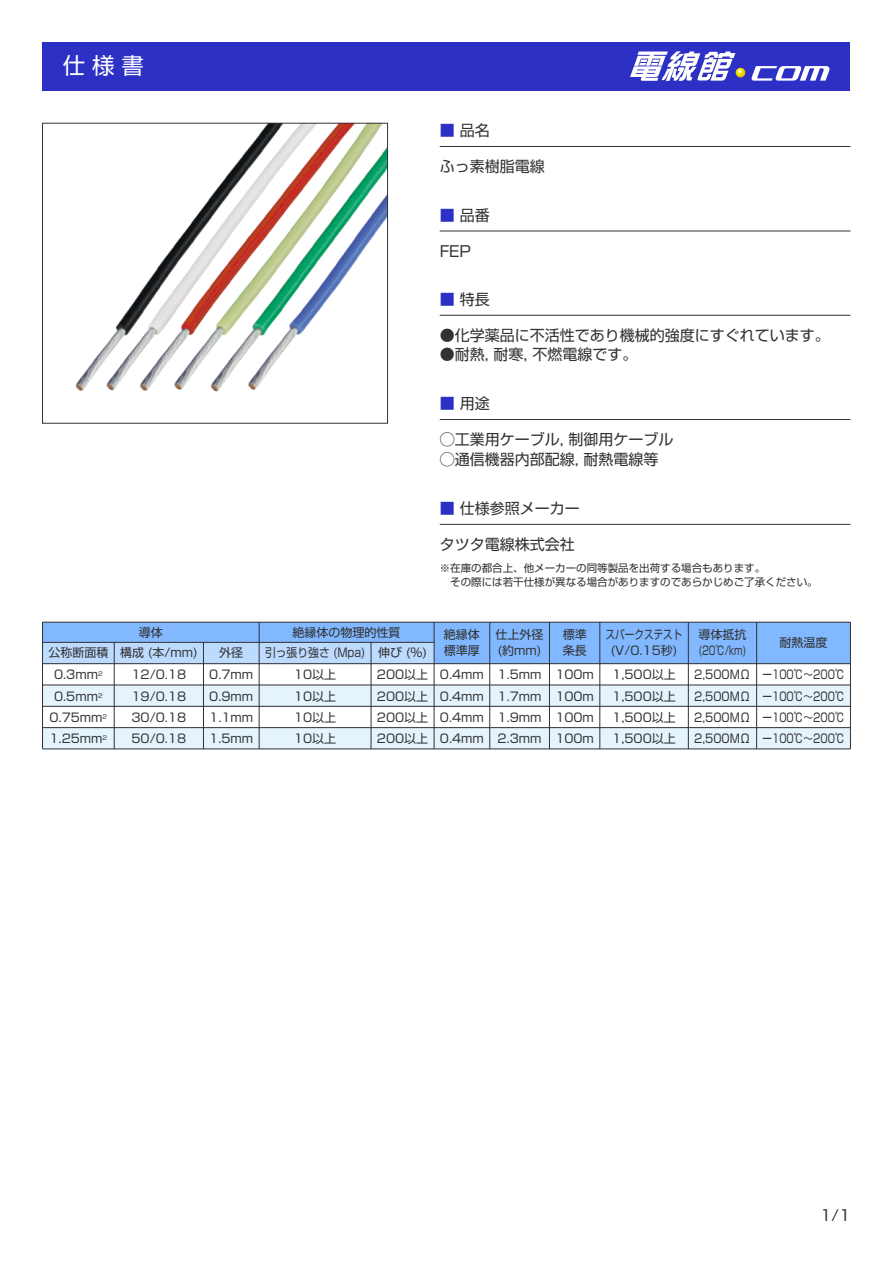
<style>
.page{position:relative;width:893px;height:1263px;background:#fff}
.page>*{position:absolute;margin:0;border:0;box-sizing:border-box;transform-origin:0 0}
.t1{font:22.5px "Shin Go Pro";color:#fff}
.t2{font:15px/19.5px "Shin Go Pro";color:#323232}
.t3{font:12px/21.5px "Shin Go Pro";color:#323232;text-align:justify}
.t4{font:12px/21.3px "Shin Go Pro";color:#323232;text-align:center;scale:.8 1}
.t5{font:12px/21.5px "Shin Go Pro";color:#323232;text-align:center;scale:.9 1}
.t6{font:10.5px/13.5px "Shin Go Pro";color:#323232}
.s1{color:#2d30c5}
</style>
<div class="page">
<img style="left:75px;top:125px;width:311px;height:267px">
<hr style="left:440px;top:146px;width:410px;height:1px;background:#323232">
<hr style="left:440px;top:231px;width:410px;height:1px;background:#323232">
<div style="left:43px;top:43px;width:807px;height:48px;background:#2d30c5"></div>
<svg style="left:630px;top:51px;width:115px;height:30px"></svg>
<svg style="left:751px;top:66px;width:79px;height:15px"></svg>
<div style="left:42px;top:123px;width:346px;height:301px;border:1px solid #323232"></div>
<hr style="left:440px;top:524px;width:410px;height:1px;background:#323232">
<hr style="left:440px;top:419px;width:410px;height:1px;background:#323232">
<hr style="left:440px;top:315px;width:410px;height:1px;background:#323232">
<div style="left:43px;top:685px;width:807px;height:21px;background:#e4f3fc"></div>
<div style="left:43px;top:728px;width:807px;height:21px;background:#e4f3fc"></div>
<div style="left:43px;top:622px;width:807px;height:42px;background:#81b8ff"></div>
<div style="left:43px;top:642px;width:391px;height:22px;background:#bddaff"></div>
<hr style="left:43px;top:642px;width:391px;height:1px;background:#323232">
<hr style="left:43px;top:622px;width:807px;height:1px;background:#323232">
<hr style="left:43px;top:663px;width:807px;height:1px;background:#323232">
<hr style="left:42px;top:622px;width:1px;height:127px;background:#323232">
<hr style="left:114px;top:642px;width:1px;height:107px;background:#323232">
<hr style="left:203px;top:642px;width:1px;height:107px;background:#323232">
<hr style="left:850px;top:622px;width:1px;height:127px;background:#323232">
<hr style="left:43px;top:706px;width:807px;height:1px;background:#323232">
<hr style="left:43px;top:685px;width:807px;height:1px;background:#323232">
<hr style="left:43px;top:727px;width:807px;height:1px;background:#323232">
<hr style="left:43px;top:748px;width:807px;height:1px;background:#323232">
<hr style="left:259px;top:622px;width:1px;height:127px;background:#323232">
<hr style="left:371px;top:642px;width:1px;height:107px;background:#323232">
<hr style="left:549px;top:622px;width:1px;height:127px;background:#323232">
<hr style="left:434px;top:622px;width:1px;height:127px;background:#323232">
<hr style="left:489px;top:622px;width:1px;height:127px;background:#323232">
<hr style="left:599px;top:622px;width:1px;height:127px;background:#323232">
<hr style="left:756px;top:622px;width:1px;height:127px;background:#323232">
<hr style="left:688px;top:622px;width:1px;height:127px;background:#323232">
<h1 class="t1" style="left:63px;top:47px;width:83px">仕様書</h1>
<p class="t2" style="left:440px;top:119px;width:51px"><span class="s1">■</span> 品名</p>
<p class="t2" style="left:440px;top:155px;width:106px">ふっ素樹脂電線</p>
<p class="t2" style="left:440px;top:203px;width:51px"><span class="s1">■</span> 品番</p>
<p class="t2" style="left:440px;top:239px;width:33px">FEP</p>
<p class="t2" style="left:440px;top:287px;width:51px"><span class="s1">■</span> 特長</p>
<p class="t2" style="left:440px;top:324px;width:392px">●化学薬品に不活性であり機械的強度にすぐれています。</p>
<p class="t2" style="left:440px;top:343px;width:199px">●耐熱, 耐寒, 不燃電線です。</p>
<p class="t2" style="left:440px;top:392px;width:51px"><span class="s1">■</span> 用途</p>
<p class="t2" style="left:440px;top:428px;width:235px">◯工業用ケーブル, 制御用ケーブル◯通信機器内部配線, 耐熱電線等</p>
<p class="t2" style="left:440px;top:497px;width:141px"><span class="s1">■</span> 仕様参照メーカー</p>
<p class="t2" style="left:440px;top:533px;width:136px">タツタ電線株式会社</p>
<p class="t6" style="left:440px;top:560px;width:379px">※在庫の都合上、他メーカーの同等製品を出荷する場合もあります。<br>　その際には若干仕様が異なる場合がありますのであらかじめご了承ください。</p>
<p class="t3" style="left:139px;top:620px;width:25px">導体</p>
<p class="t3" style="left:293px;top:620px;width:109px">絶縁体の物理的性質</p>
<p class="t3" style="left:120px;top:640px;width:79px;text-align:center">構成 (本/mm)<br>12/0.18<br>19/0.18<br>30/0.18<br>50/0.18</p>
<p class="t3" style="left:48px;top:640px;width:61px;text-align:center">公称断面積<br>0.3mm<sup>2<br></sup>0.5mm<sup>2<br></sup>0.75mm<sup>2<br></sup>1.25mm<sup>2</sup></p>
<p class="t3" style="left:209px;top:640px;width:45px;text-align:center">外径<br>0.7mm<br>0.9mm<br>1.1mm<br>1.5mm</p>
<p class="t5" style="left:265px;top:640px;width:113px">引っ張り強さ (Mpa)<br>10以上<br>10以上<br>10以上<br>10以上</p>
<p class="t3" style="left:377px;top:640px;width:53px">伸び (%)<br>200以上200以上200以上200以上</p>
<p class="t3" style="left:444px;top:624px;width:37px;line-height:16.5px">絶縁体標準厚</p>
<p class="t3" style="left:440px;top:663px;width:45px">0.4mm 0.4mm 0.4mm 0.4mm</p>
<p class="t3" style="left:496px;top:624px;width:49px;line-height:16.5px">仕上外径(約mm)</p>
<p class="t3" style="left:498px;top:663px;width:45px">1.5mm 1.7mm 1.9mm 2.3mm</p>
<p class="t3" style="left:555px;top:663px;width:40px">100m 100m 100m 100m</p>
<p class="t3" style="left:563px;top:624px;width:25px;line-height:16.5px">標準条長</p>
<p class="t4" style="left:606px;top:624px;width:97px;line-height:16.5px">スパークステスト(V/0.15秒)</p>
<p class="t3" style="left:612px;top:663px;width:65px">1,500以上1,500以上1,500以上1,500以上</p>
<p class="t3" style="left:698px;top:624px;width:49px;line-height:16.5px">導体抵抗(20℃/km)</p>
<p class="t5" style="left:694px;top:663px;width:64px;text-align:justify">2,500MΩ 2,500MΩ 2,500MΩ 2,500MΩ</p>
<p class="t3" style="left:779px;top:630px;width:49px">耐熱温度</p>
<p class="t4" style="left:762px;top:663px;width:104px;text-align:justify">ー100℃～200℃ー100℃～200℃ー100℃～200℃ー100℃～200℃</p>
<p class="t2" style="left:820px;top:1203px;width:32px">1/1</p>
</div>
